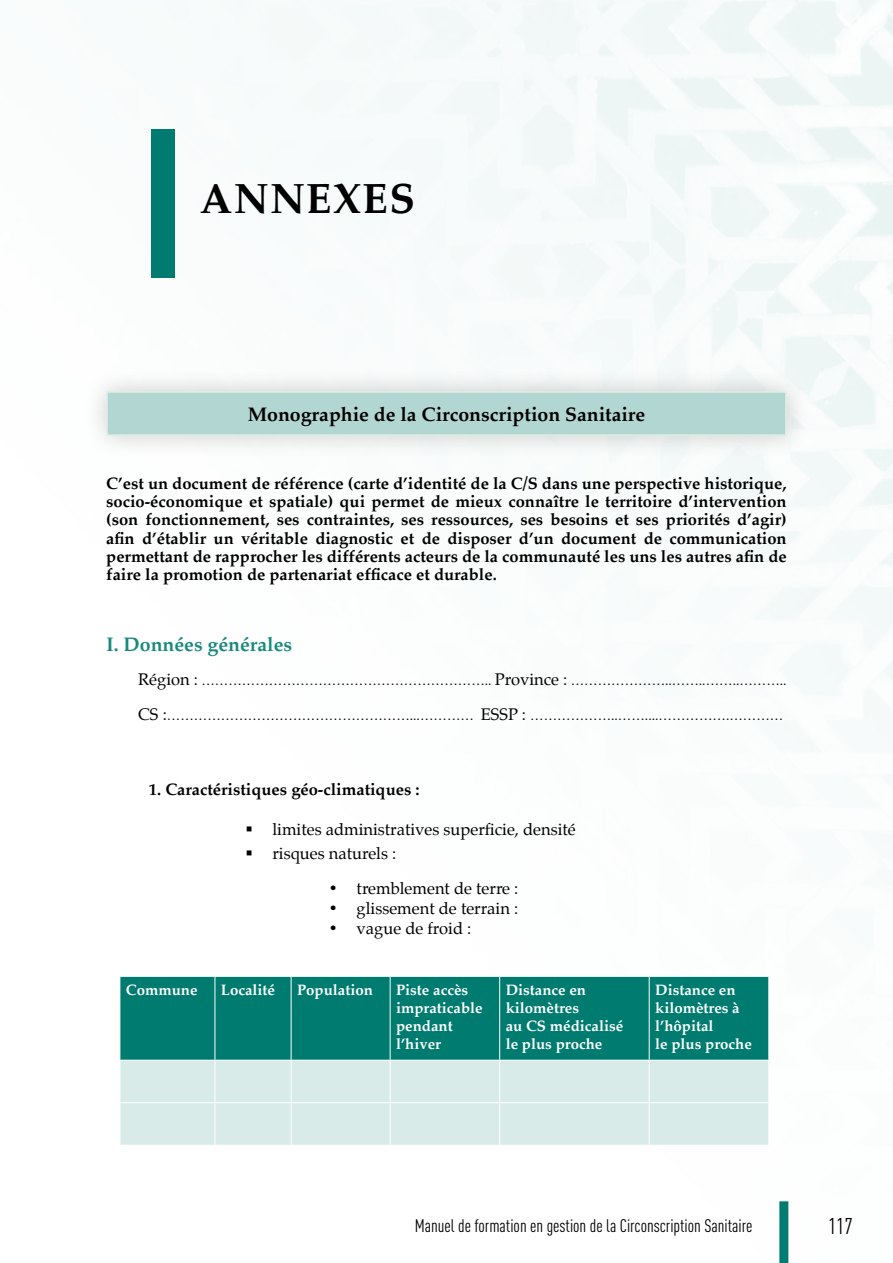
<style>
.page{position:relative;width:893px;height:1263px;background:#fff}
.page>*{position:absolute;margin:0;border:0;box-sizing:border-box;transform-origin:0 0}
.t1{font:700 42px "Palatino";letter-spacing:.03em;color:#000}
.t2{font:condensed 22.5px "DINOT";color:#000}
.t3{font:700 19.5px "Palatino";color:#000}
.t4{font:700 19.5px "Palatino";color:#19897d}
.t5{font:condensed 18px "DINOT";color:#000}
.t6{font:700 16.5px/18.1px "Palatino";color:#000;text-align:justify}
.t7{font:16.5px "Palatino";color:#000}
.t8{font:700 15px/18px "Palatino";color:#fff}
.t9{font:13.5px "Palatino";color:#000}
.s1{font-size:16.5px}
</style>
<div class="page">
<img style="left:119px;top:0;width:774px;height:1263px">
<div style="left:779px;top:1201px;width:9px;height:62px;background:#007b6f"></div>
<div style="left:82px;top:367px;width:728px;height:93px;background:#000;opacity:.2"></div>
<div style="left:106px;top:391px;width:681px;height:45px;background:#b2d7d3;border:2px solid #e1efe2"></div>
<div style="left:151px;top:129px;width:23px;height:148px;background:#007b6f"></div>
<div style="left:121px;top:977px;width:647px;height:83px;background:#007b6f"></div>
<div style="left:121px;top:1061px;width:647px;height:84px;background:#d8ebe9"></div>
<hr style="left:215px;top:977px;width:1px;height:83px;background:#fff">
<hr style="left:291px;top:977px;width:1px;height:83px;background:#fff">
<hr style="left:390px;top:977px;width:1px;height:83px;background:#fff">
<hr style="left:499px;top:977px;width:1px;height:83px;background:#fff">
<hr style="left:649px;top:977px;width:1px;height:83px;background:#fff">
<hr style="left:215px;top:1060px;width:1px;height:42px;background:#fff">
<hr style="left:291px;top:1060px;width:1px;height:42px;background:#fff">
<hr style="left:390px;top:1060px;width:1px;height:42px;background:#fff">
<hr style="left:499px;top:1060px;width:1px;height:42px;background:#fff">
<hr style="left:649px;top:1060px;width:1px;height:42px;background:#fff">
<hr style="left:215px;top:1103px;width:1px;height:42px;background:#fff">
<hr style="left:291px;top:1103px;width:1px;height:42px;background:#fff">
<hr style="left:390px;top:1103px;width:1px;height:42px;background:#fff">
<hr style="left:499px;top:1103px;width:1px;height:42px;background:#fff">
<hr style="left:649px;top:1103px;width:1px;height:42px;background:#fff">
<hr style="left:120px;top:976px;width:95px;height:1px;background:#fff">
<hr style="left:120px;top:977px;width:1px;height:83px;background:#fff">
<hr style="left:215px;top:976px;width:76px;height:1px;background:#fff">
<hr style="left:291px;top:976px;width:99px;height:1px;background:#fff">
<hr style="left:390px;top:976px;width:110px;height:1px;background:#fff">
<hr style="left:500px;top:976px;width:149px;height:1px;background:#fff">
<hr style="left:649px;top:976px;width:120px;height:1px;background:#fff">
<hr style="left:768px;top:977px;width:1px;height:83px;background:#fff">
<hr style="left:120px;top:1060px;width:95px;height:1px;background:#fff">
<hr style="left:120px;top:1060px;width:1px;height:42px;background:#fff">
<hr style="left:215px;top:1060px;width:76px;height:1px;background:#fff">
<hr style="left:291px;top:1060px;width:99px;height:1px;background:#fff">
<hr style="left:390px;top:1060px;width:110px;height:1px;background:#fff">
<hr style="left:500px;top:1060px;width:149px;height:1px;background:#fff">
<hr style="left:649px;top:1060px;width:120px;height:1px;background:#fff">
<hr style="left:768px;top:1060px;width:1px;height:42px;background:#fff">
<hr style="left:120px;top:1102px;width:95px;height:1px;background:#fff">
<hr style="left:120px;top:1103px;width:1px;height:42px;background:#fff">
<hr style="left:215px;top:1102px;width:76px;height:1px;background:#fff">
<hr style="left:291px;top:1102px;width:99px;height:1px;background:#fff">
<hr style="left:390px;top:1102px;width:110px;height:1px;background:#fff">
<hr style="left:500px;top:1102px;width:149px;height:1px;background:#fff">
<hr style="left:649px;top:1102px;width:120px;height:1px;background:#fff">
<hr style="left:768px;top:1103px;width:1px;height:42px;background:#fff">
<hr style="left:120px;top:1145px;width:95px;height:1px;background:#fff">
<hr style="left:215px;top:1145px;width:76px;height:1px;background:#fff">
<hr style="left:291px;top:1145px;width:99px;height:1px;background:#fff">
<hr style="left:390px;top:1145px;width:110px;height:1px;background:#fff">
<hr style="left:500px;top:1145px;width:149px;height:1px;background:#fff">
<hr style="left:649px;top:1145px;width:120px;height:1px;background:#fff">
<h1 class="t1" style="left:200px;top:163px;width:217px">ANNEXES</h1>
<p class="t3" style="left:248px;top:398px;width:399px">Monographie de la Circonscription Sanitaire</p>
<p class="t6" style="left:106px;top:474px;width:682px">C’est un document de référence (carte d’identité de la C/S dans une perspective historique, socio-économique et spatiale) qui permet de mieux connaître le territoire d’intervention (son fonctionnement, ses contraintes, ses ressources, ses besoins et ses priorités d’agir) afin d’établir un véritable diagnostic et de disposer d’un document de communication permettant de rapprocher les différents acteurs de la communauté les uns les autres afin de faire la promotion de partenariat efficace et durable.</p>
<p class="t4" style="left:106px;top:627px;width:187px">I. Données générales</p>
<p class="t9" style="left:138px;top:670px;width:650px"><span class="s1">Région :</span> ……………………………………………………….. <span class="s1">Province :</span> …………………..……..……..………..</p>
<p class="t9" style="left:138px;top:704px;width:647px"><span class="s1">CS :</span>………………………………………………...………… <span class="s1">ESSP :</span> ………………..……....…………….…………</p>
<p class="t6" style="left:149px;top:780px;width:272px">1. Caractéristiques géo-climatiques :</p>
<p class="t7" style="left:245px;top:815px;width:332px">▪ limites administratives superficie, densité</p>
<p class="t7" style="left:245px;top:840px;width:152px">▪ risques naturels :</p>
<p class="t7" style="left:330px;top:875px;width:190px">• tremblement de terre :</p>
<p class="t7" style="left:330px;top:894px;width:190px">• glissement de terrain :</p>
<p class="t7" style="left:330px;top:914px;width:143px">• vague de froid :</p>
<p class="t8" style="left:126px;top:980px;width:73px">Commune</p>
<p class="t8" style="left:221px;top:980px;width:56px">Localité</p>
<p class="t8" style="left:297px;top:980px;width:77px">Population</p>
<p class="t8" style="left:396px;top:980px;width:88px">Piste accès impraticable pendant l’hiver</p>
<p class="t8" style="left:506px;top:980px;width:119px">Distance en kilomètres<br>au CS médicalisé le plus proche</p>
<p class="t8" style="left:655px;top:980px;width:98px">Distance en kilomètres à l’hôpital<br>le plus proche</p>
<p class="t5" style="left:415px;top:1215px;width:339px">Manuel de formation en gestion de la Circonscription Sanitaire</p>
<h2 class="t2" style="left:828px;top:1213px;width:26px">117</h2>
</div>
